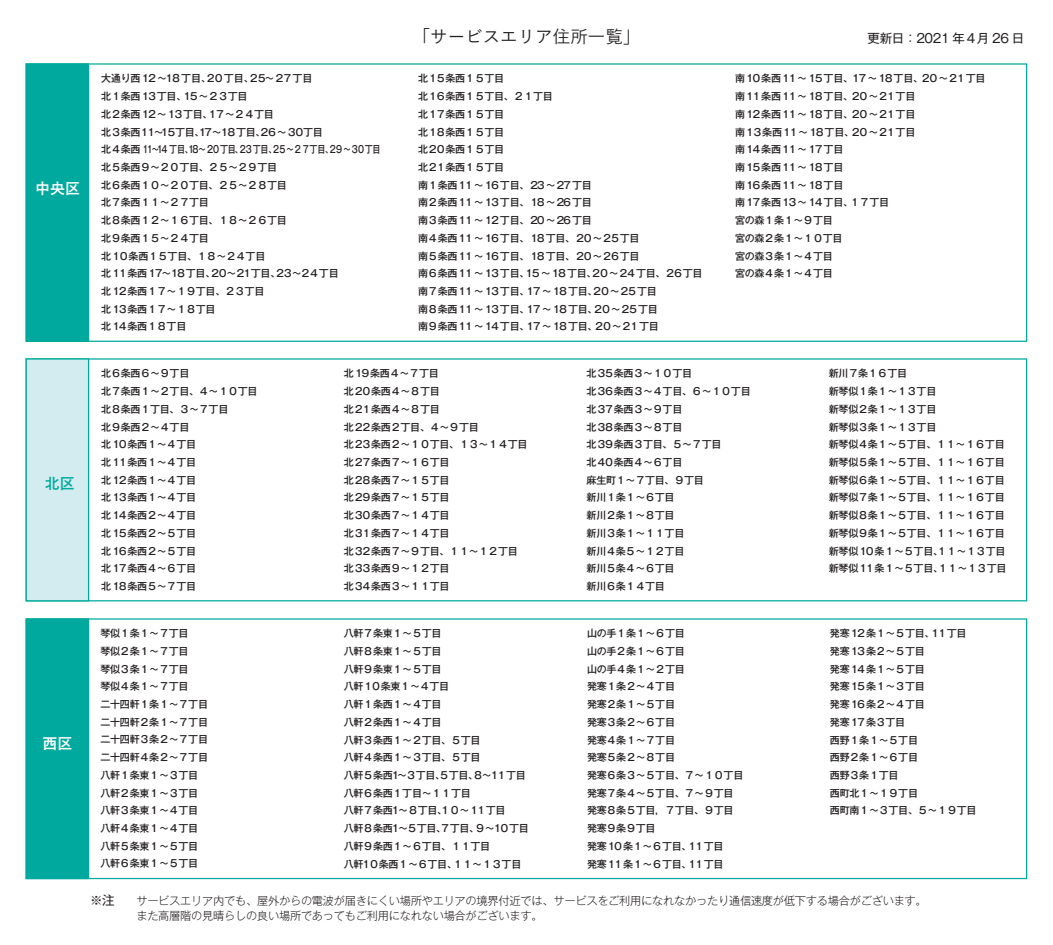
<style>
.page{position:relative;width:1053px;height:945px;background:#fff}
.page>*{position:absolute;margin:0;border:0;box-sizing:border-box;transform-origin:0 0}
.t1{font:500 17.5px "Yu Go";color:#231f20}
.t2{font:700 15px "Yu Go";color:#fff}
.t3{font:700 15px "Yu Go";color:#00a99d}
.t4{font:12.5px "Gothic MB101 Pro";letter-spacing:-.025em;color:#231f20}
.t5{font:300 11.25px/15px "Gothic MB101 Pro";letter-spacing:-.025em;color:#231f20}
.t6{font:500 10px/17.8px "Gothic MB101 Pro";letter-spacing:-.025em;color:#231f20}
</style>
<div class="page">
<div style="left:26px;top:63px;width:1001px;height:279px;background:#fff;border:1px solid #00a99d"></div>
<div style="left:26px;top:63px;width:63px;height:279px;background:#00a99d"></div>
<div style="left:26px;top:358px;width:1001px;height:243px;background:#fff;border:1px solid #00a99d"></div>
<div style="left:26px;top:358px;width:63px;height:243px;background:#d2ecef;border:1px solid #00a99d"></div>
<div style="left:26px;top:618px;width:1001px;height:261px;background:#fff;border:1px solid #00a99d"></div>
<div style="left:26px;top:618px;width:63px;height:261px;background:#00a99d"></div>
<h2 class="t2" style="left:35px;top:180px;width:46px">中央区</h2>
<h2 class="t3" style="left:45px;top:475px;width:31px">北区</h2>
<h1 class="t1" style="left:412px;top:20px;width:229px">「サービスエリア住所一覧」</h1>
<p class="t4" style="left:867px;top:27px;width:158px">更新日：2021 年４月 26 日</p>
<p class="t6" style="left:101px;top:68px;width:281px">大通り西１２～１８丁目、２０丁目、２５～２７丁目<br>北１条西１３丁目、１５～２３丁目<br>北２条西１２～１３丁目、１７～２４丁目<br>北３条西１１～１５丁目、１７～１８丁目、２６～３０丁目<br>北４条西１１～１4 丁目、１8～２０丁目、２３丁目、２５～２７丁目、２９～３０丁目北５条西９～２０丁目、２５～２９丁目<br>北６条西１０～２０丁目、２５～２８丁目<br>北７条西１１～２７丁目<br>北８条西１２～１６丁目、１８～２６丁目<br>北９条西１５～２４丁目<br>北１０条西１５丁目、１８～２４丁目<br>北１１条西１７～１８丁目、２０～２１丁目、２３～２４丁目<br>北１２条西１７～１９丁目、２３丁目<br>北１３条西１７～１８丁目<br>北１４条西１８丁目</p>
<p class="t6" style="left:418px;top:68px;width:286px">北１５条西１５丁目<br>北１６条西１５丁目、２１丁目<br>北１７条西１５丁目<br>北１８条西１５丁目<br>北２０条西１５丁目<br>北２１条西１５丁目<br>南１条西１１～１６丁目、２３～２７丁目<br>南２条西１１～１３丁目、１８～２６丁目<br>南３条西１１～１２丁目、２０～２６丁目<br>南４条西１１～１６丁目、１８丁目、２０～２５丁目<br>南５条西１１～１６丁目、１８丁目、２０～２６丁目<br>南６条西１１～１３丁目、１５～１８丁目、２０～２４丁目、２６丁目南７条西１１～１３丁目、１７～１８丁目、２０～２５丁目<br>南８条西１１～１３丁目、１７～１８丁目、２０～２５丁目<br>南９条西１１～１４丁目、１７～１８丁目、２０～２１丁目</p>
<p class="t6" style="left:735px;top:69px;width:252px">南１０条西１１～１５丁目、１７～１８丁目、２０～２１丁目南１１条西１１～１８丁目、２０～２１丁目<br>南１２条西１１～１８丁目、２０～２１丁目<br>南１３条西１１～１８丁目、２０～２１丁目<br>南１４条西１１～１７丁目<br>南１５条西１１～１８丁目<br>南１６条西１１～１８丁目<br>南１７条西１３～１４丁目、１７丁目<br>宮の森１条１～９丁目<br>宮の森２条１～１０丁目<br>宮の森３条１～４丁目<br>宮の森４条１～４丁目</p>
<p class="t6" style="left:101px;top:363px;width:158px">北６条西６～９丁目<br>北７条西１～２丁目、４～１０丁目北８条西１丁目、３～７丁目<br>北９条西２～４丁目<br>北１０条西１～４丁目<br>北１１条西１～４丁目<br>北１２条西１～４丁目<br>北１３条西１～４丁目<br>北１４条西２～４丁目<br>北１５条西２～５丁目<br>北１６条西２～５丁目<br>北１７条西４～６丁目<br>北１８条西５～７丁目</p>
<p class="t6" style="left:344px;top:363px;width:185px">北１９条西４～７丁目<br>北２０条西４～８丁目<br>北２１条西４～８丁目<br>北２２条西２丁目、４～９丁目<br>北２３条西２～１０丁目、１３～１４丁目北２７条西７～１６丁目<br>北２８条西７～１５丁目<br>北２９条西７～１５丁目<br>北３０条西７～１４丁目<br>北３１条西７～１４丁目<br>北３２条西７～９丁目、１１～１２丁目北３３条西９～１２丁目<br>北３４条西３～１１丁目</p>
<p class="t6" style="left:586px;top:363px;width:166px">北３５条西３～１０丁目<br>北３６条西３～４丁目、６～１０丁目北３７条西３～９丁目<br>北３８条西３～８丁目<br>北３９条西３丁目、５～７丁目<br>北４０条西４～６丁目<br>麻生町１～７丁目、９丁目<br>新川１条１～６丁目<br>新川２条１～８丁目<br>新川３条１～１１丁目<br>新川４条５～１２丁目<br>新川５条４～６丁目<br>新川６条１４丁目</p>
<p class="t6" style="left:828px;top:363px;width:179px">新川７条１６丁目<br>新琴似１条１～１３丁目<br>新琴似２条１～１３丁目<br>新琴似３条１～１３丁目<br>新琴似４条１～５丁目、１１～１６丁目新琴似５条１～５丁目、１１～１６丁目新琴似６条１～５丁目、１１～１６丁目新琴似７条１～５丁目、１１～１６丁目新琴似８条１～５丁目、１１～１６丁目新琴似９条１～５丁目、１１～１６丁目新琴似１０条１～５丁目、１１～１３丁目新琴似１１条１～５丁目、１１～１３丁目</p>
<h2 class="t2" style="left:43px;top:735px;width:31px">西区</h2>
<p class="t6" style="left:100px;top:623px;width:109px">琴似１条１～７丁目<br>琴似２条１～７丁目<br>琴似３条１～７丁目<br>琴似４条１～７丁目<br>二十四軒１条１～７丁目二十四軒２条１～７丁目二十四軒３条２～７丁目二十四軒４条２～７丁目八軒１条東１～３丁目八軒２条東１～３丁目八軒３条東１～４丁目八軒４条東１～４丁目八軒５条東１～５丁目八軒６条東１～５丁目</p>
<p class="t6" style="left:344px;top:623px;width:186px">八軒７条東１～５丁目<br>八軒８条東１～５丁目<br>八軒９条東１～５丁目<br>八軒１０条東１～４丁目<br>八軒１条西１～４丁目<br>八軒２条西１～４丁目<br>八軒３条西１～２丁目、５丁目<br>八軒４条西１～３丁目、５丁目<br>八軒５条西１～３丁目、５丁目、８～１１丁目八軒６条西１丁目～１１丁目<br>八軒７条西１～８丁目、１０～１１丁目<br>八軒８条西１～５丁目、７丁目、９～１０丁目八軒９条西１～６丁目、１１丁目<br>八軒１０条西１～６丁目、１１～１３丁目</p>
<p class="t6" style="left:587px;top:623px;width:158px">山の手１条１～６丁目<br>山の手２条１～６丁目<br>山の手４条１～２丁目<br>発寒１条２～４丁目<br>発寒２条１～５丁目<br>発寒３条２～６丁目<br>発寒４条１～７丁目<br>発寒５条２～８丁目<br>発寒６条３～５丁目、７～１０丁目発寒７条４～５丁目、７～９丁目発寒８条５丁目，７丁目、９丁目発寒９条９丁目<br>発寒１０条１～６丁目、１１丁目<br>発寒１１条１～６丁目、１１丁目</p>
<p class="t6" style="left:829px;top:623px;width:148px">発寒１２条１～５丁目、１１丁目発寒１３条２～５丁目<br>発寒１４条１～５丁目<br>発寒１５条１～３丁目<br>発寒１６条２～４丁目<br>発寒１７条３丁目<br>西野１条１～５丁目<br>西野２条１～６丁目<br>西野３条１丁目<br>西町北１～１９丁目<br>西町南１～３丁目、５～１９丁目</p>
<p class="t4" style="left:90px;top:890px;width:26px">※注</p>
<p class="t5" style="left:136px;top:892px;width:792px">サービスエリア内でも、屋外からの電波が届きにくい場所やエリアの境界付近では、サービスをご利用になれなかったり通信速度が低下する場合がございます。また高層階の見晴らしの良い場所であってもご利用になれない場合がございます。</p>
</div>
